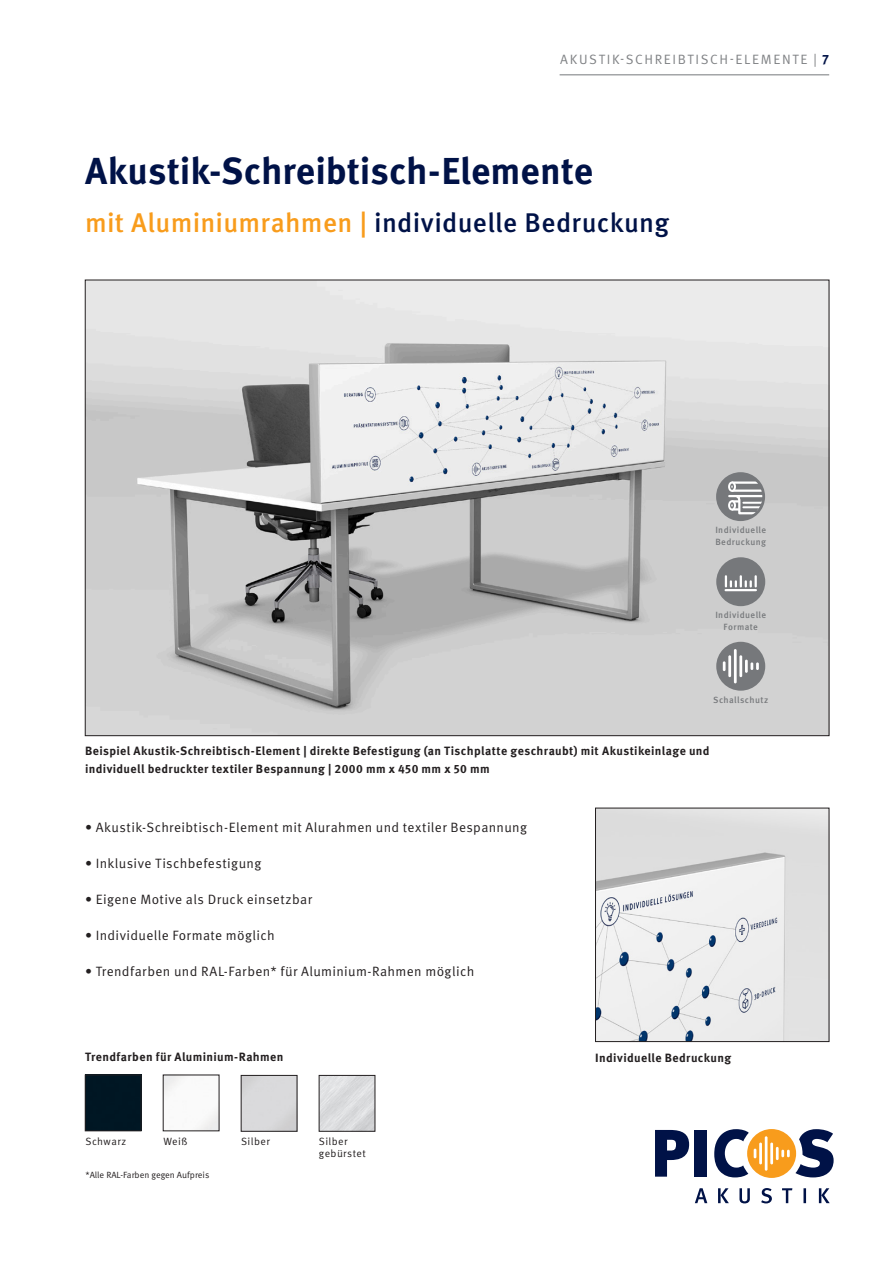
<style>
.page{position:relative;width:893px;height:1263px;background:#fff}
.page>*{position:absolute;margin:0;border:0;box-sizing:border-box;transform-origin:0 0}
.t1{font:700 37.5px "Meta Pro";color:#001247}
.t2{font:500 27px "Meta Pro";letter-spacing:.01em;color:#001247}
.t3{font:13.5px "Meta Pro";letter-spacing:.025em;color:#231f20}
.t4{font:13.5px "Meta Pro";letter-spacing:.12em;color:#808285}
.t5{font:700 12px/18px "Meta Pro";letter-spacing:.03em;color:#231f20}
.t6{font:10.5px/12px "Meta Pro";letter-spacing:.04em;color:#231f20}
.t7{font:500 9px/12px "Meta Pro";letter-spacing:.04em;color:#76787b;text-align:center}
.t8{font:9px "Meta Pro";color:#231f20}
.s1{font-weight:700;color:#001247}
.s2{color:#f89c1c}
</style>
<div class="page">
<img style="left:87px;top:282px;width:740px;height:452px">
<hr style="left:560px;top:75px;width:269px;height:1px;background:#76787b">
<div style="left:716px;top:642px;width:49px;height:49px;background:#76787b;border-radius:50%"></div>
<svg style="left:723px;top:661px;width:2px;height:10px"></svg>
<hr style="left:739px;top:655px;width:3px;height:22px;background:#fff">
<svg style="left:745px;top:660px;width:14px;height:13px"></svg>
<hr style="left:728px;top:655px;width:3px;height:22px;background:#fff">
<hr style="left:734px;top:649px;width:3px;height:34px;background:#fff">
<img style="left:597px;top:810px;width:230px;height:230px">
<div style="left:595px;top:808px;width:234px;height:234px;border:1px solid #231f20"></div>
<div style="left:716px;top:557px;width:49px;height:49px;background:#76787b;border-radius:50%"></div>
<hr style="left:726px;top:589px;width:30px;height:2px;background:#fff">
<svg style="left:725px;top:576px;width:32px;height:10px"></svg>
<div style="left:716px;top:472px;width:49px;height:49px;background:#76787b;border-radius:50%"></div>
<svg style="left:728px;top:480px;width:34px;height:35px"></svg>
<img style="left:321px;top:1077px;width:52px;height:52px">
<div style="left:87px;top:1077px;width:52px;height:52px;background:#001623"></div>
<div style="left:85px;top:1075px;width:56px;height:56px;border:1px solid #231f20"></div>
<svg style="left:747px;top:1129px;width:49px;height:49px"></svg>
<svg style="left:695px;top:1188px;width:135px;height:15px"></svg>
<svg style="left:655px;top:1130px;width:34px;height:47px"></svg>
<div style="left:695px;top:1130px;width:12px;height:47px;background:#001247"></div>
<svg style="left:714px;top:1129px;width:42px;height:48px"></svg>
<hr style="left:770px;top:1142px;width:3px;height:22px;background:#fff">
<svg style="left:776px;top:1129px;width:58px;height:48px"></svg>
<hr style="left:759px;top:1142px;width:3px;height:22px;background:#fff">
<hr style="left:765px;top:1136px;width:2px;height:35px;background:#fff">
<p class="t4" style="left:560px;top:51px;width:271px">AKUSTIK-SCHREIBTISCH-ELEMENTE | <span class="s1">7</span></p>
<h1 class="t1" style="left:85px;top:147px;width:509px">Akustik-Schreibtisch-Elemente</h1>
<h2 class="t2" style="left:85px;top:205px;width:586px"><span class="s2">mit Aluminiumrahmen |</span> individuelle Bedruckung</h2>
<p class="t7" style="left:715px;top:524px;width:52px;text-align:left">Individuelle<br>Bedruckung</p>
<p class="t7" style="left:715px;top:609px;width:52px">Individuelle<br>Formate</p>
<p class="t7" style="left:713px;top:694px;width:57px">Schallschutz</p>
<p class="t5" style="left:85px;top:742px;width:626px">Beispiel Akustik-Schreibtisch-Element | direkte Befestigung (an Tischplatte geschraubt) mit Akustikeinlage und individuell bedruckter textiler Bespannung | 2000 mm x 450 mm x 50 mm</p>
<p class="t3" style="left:85px;top:819px;width:443px">• Akustik-Schreibtisch-Element mit Alurahmen und textiler Bespannung</p>
<p class="t3" style="left:85px;top:855px;width:178px">• Inklusive Tischbefestigung</p>
<p class="t3" style="left:85px;top:891px;width:228px">• Eigene Motive als Druck einsetzbar</p>
<p class="t3" style="left:85px;top:927px;width:191px">• Individuelle Formate möglich</p>
<p class="t3" style="left:85px;top:963px;width:391px">• Trendfarben und RAL-Farben* für Aluminium-Rahmen möglich</p>
<p class="t5" style="left:85px;top:1048px;width:200px">Trendfarben für Aluminium-Rahmen</p>
<p class="t6" style="left:85px;top:1135px;width:42px">Schwarz</p>
<p class="t6" style="left:163px;top:1135px;width:26px">Weiß</p>
<p class="t6" style="left:241px;top:1136px;width:30px">Silber</p>
<p class="t6" style="left:319px;top:1136px;width:48px">Silber gebürstet</p>
<p class="t8" style="left:85px;top:1169px;width:125px">*Alle RAL-Farben gegen Aufpreis</p>
<p class="t5" style="left:595px;top:1049px;width:137px">Individuelle Bedruckung</p>
</div>
